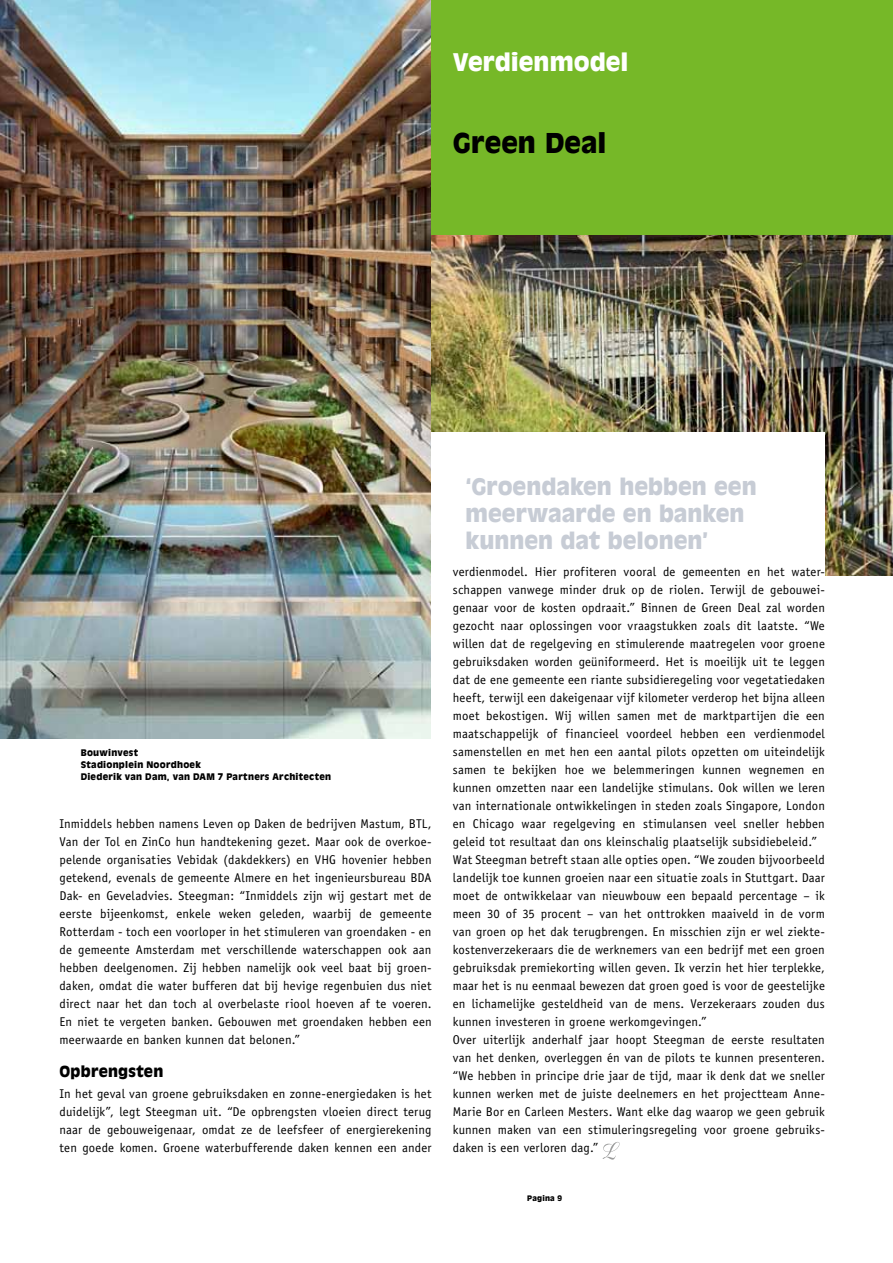
<style>
.page{position:relative;width:893px;height:1263px;background:#fff}
.page>*{position:absolute;margin:0;border:0;box-sizing:border-box;transform-origin:0 0}
.t1{font:900 27px "Antique Olive";letter-spacing:.005em;color:#000}
.t2{font:900 24px "Antique Olive";color:#fff}
.t3{font:900 22.5px/27px "Antique Olive";color:#c7ccd5}
.t4{font:900 15px "Antique Olive";letter-spacing:.015em;color:#000}
.t5{font:12.75px/18px "Officina Sans";letter-spacing:.015em;color:#000;text-align:justify}
.t6{font:900 9px/12px "Antique Olive";letter-spacing:.025em;color:#000}
.t7{font:900 7.5px "Antique Olive";letter-spacing:.025em;color:#000}
</style>
<div class="page">
<img style="left:0;top:0;width:432px;height:738px">
<img style="left:0;top:0;width:1px;height:630px">
<img style="left:432px;top:234px;width:461px;height:342px">
<div style="left:432px;top:432px;width:393px;height:162px;background:#fff"></div>
<svg style="left:603px;top:1142px;width:17px;height:18px"></svg>
<div style="left:432px;top:0;width:461px;height:234px;background:#76b828"></div>
<h2 class="t2" style="left:453px;top:48px;width:177px">Verdienmodel</h2>
<h1 class="t1" style="left:453px;top:127px;width:155px">Green Deal</h1>
<p class="t6" style="left:81px;top:746px;width:252px">Bouwinvest<br>Stadionplein Noordhoek<br>Diederik van Dam, van DAM 7 Partners Architecten</p>
<p class="t5" style="left:60px;top:815px;width:374px">Inmiddels hebben namens Leven op Daken de bedrijven Mastum, BTL, Van der Tol en ZinCo hun handtekening gezet. Maar ook de overkoe&shy;pelende organisaties Vebidak (dakdekkers) en VHG hovenier hebben getekend, evenals de gemeente Almere en het ingenieursbureau BDA Dak- en Geveladvies. Steegman: “Inmiddels zijn wij gestart met de eerste bijeenkomst, enkele weken geleden, waarbij de gemeente Rotterdam - toch een voorloper in het stimuleren van groendaken - en de gemeente Amsterdam met verschillende waterschappen ook aan hebben deelgenomen. Zij hebben namelijk ook veel baat bij groen&shy;daken, omdat die water bufferen dat bij hevige regenbuien dus niet direct naar het dan toch al overbelaste riool hoeven af te voeren.<br>En niet te vergeten banken. Gebouwen met groendaken hebben een meerwaarde en banken kunnen dat belonen.”</p>
<p class="t4" style="left:60px;top:1063px;width:105px">Opbrengsten</p>
<p class="t5" style="left:60px;top:1085px;width:374px">In het geval van groene gebruiksdaken en zonne-energiedaken is het duidelijk”, legt Steegman uit. “De opbrengsten vloeien direct terug naar de gebouweigenaar, omdat ze de leefsfeer of energierekening ten goede komen. Groene waterbufferende daken kennen een ander</p>
<h3 class="t3" style="left:466px;top:473px;width:293px">‘Groendaken hebben een meerwaarde en banken kunnen dat belonen’</h3>
<p class="t5" style="left:453px;top:563px;width:374px;text-align:left">verdienmodel. Hier profiteren vooral de gemeenten en het water&shy;schappen vanwege minder druk op de riolen. Terwijl de gebouwei&shy;genaar voor de kosten opdraait.” Binnen de Green Deal zal worden gezocht naar oplossingen voor vraagstukken zoals dit laatste. “We willen dat de regelgeving en stimulerende maatregelen voor groene gebruiksdaken worden geüniformeerd. Het is moeilijk uit te leggen dat de ene gemeente een riante subsidieregeling voor vegetatiedaken heeft, terwijl een dakeigenaar vijf kilometer verderop het bijna alleen moet bekostigen. Wij willen samen met de marktpartijen die een maatschappelijk of financieel voordeel hebben een verdienmodel samenstellen en met hen een aantal pilots opzetten om uiteindelijk samen te bekijken hoe we belemmeringen kunnen wegnemen en kunnen omzetten naar een landelijke stimulans. Ook willen we leren van internationale ontwikkelingen in steden zoals Singapore, London en Chicago waar regelgeving en stimulansen veel sneller hebben geleid tot resultaat dan ons kleinschalig plaatselijk subsidiebeleid.” Wat Steegman betreft staan alle opties open. “We zouden bijvoorbeeld landelijk toe kunnen groeien naar een situatie zoals in Stuttgart. Daar moet de ontwikkelaar van nieuwbouw een bepaald percentage – ik meen 30 of 35 procent – van het onttrokken maaiveld in de vorm van groen op het dak terugbrengen. En misschien zijn er wel ziekte&shy;kostenverzekeraars die de werknemers van een bedrijf met een groen gebruiksdak premiekorting willen geven. Ik verzin het hier terplekke, maar het is nu eenmaal bewezen dat groen goed is voor de geestelijke en lichamelijke gesteldheid van de mens. Verzekeraars zouden dus kunnen investeren in groene werkomgevingen.”<br>Over uiterlijk anderhalf jaar hoopt Steegman de eerste resultaten van het denken, overleggen én van de pilots te kunnen presenteren. “We hebben in principe drie jaar de tijd, maar ik denk dat we sneller kunnen werken met de juiste deelnemers en het projectteam Anne-Marie Bor en Carleen Mesters. Want elke dag waarop we geen gebruik kunnen maken van een stimuleringsregeling voor groene gebruiks&shy;daken is een verloren dag.”</p>
<p class="t7" style="left:527px;top:1194px;width:36px">Pagina 9</p>
</div>
